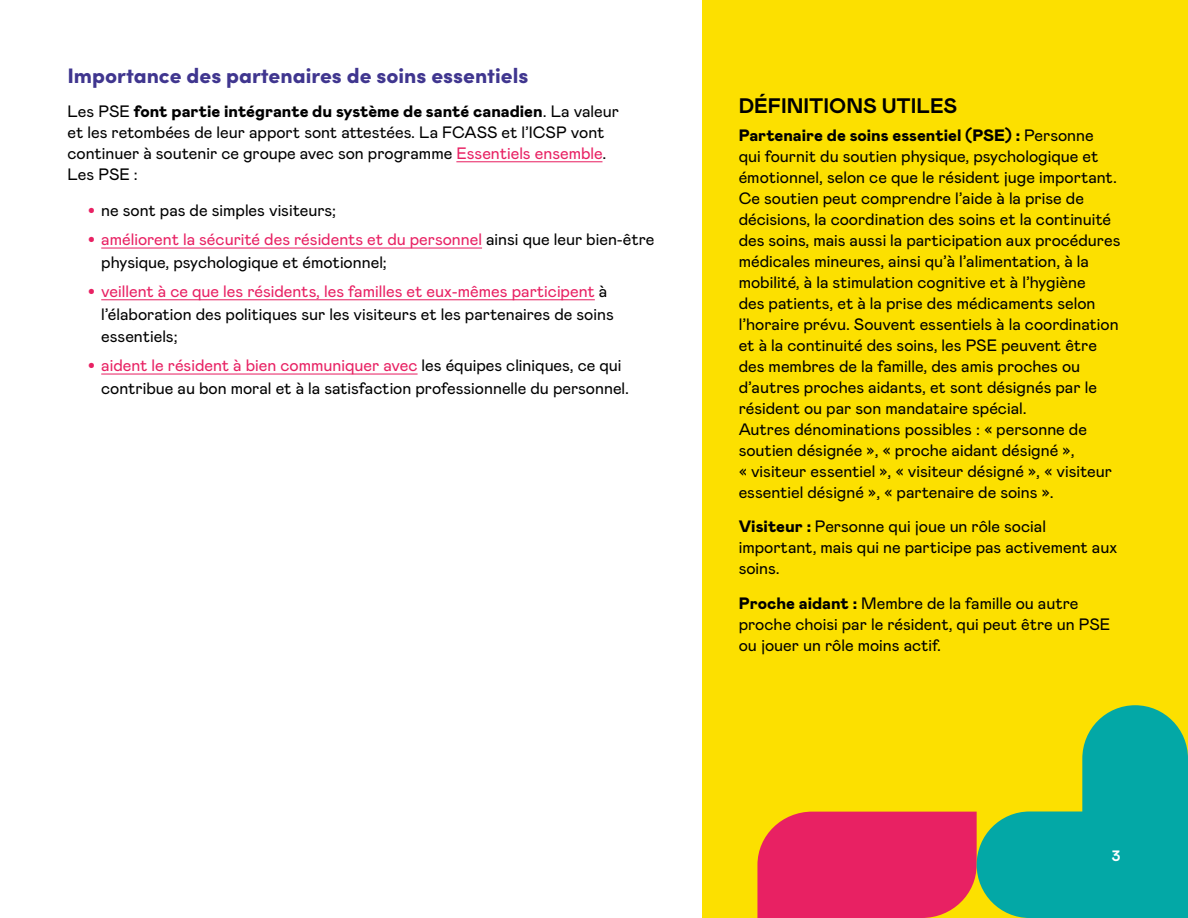
<style>
.page{position:relative;width:1188px;height:918px;background:#fff}
.page>*{position:absolute;margin:0;border:0;box-sizing:border-box;transform-origin:0 0}
.t1{font:900 21px "Sofia Pro";color:#40368f}
.t2{font:700 21px "Mabry Pro";color:#000}
.t3{font:16.5px/21px "Mabry Pro";color:#000}
.t4{font:700 15px "Mabry Pro";color:#fff}
.s1{font-weight:900}
.s2{color:#e82163}
.s3{font-family:"Arial";font-size:21px;color:#e82163}
</style>
<div class="page">
<div style="left:702px;top:0;width:486px;height:918px;background:#fce000"></div>
<svg style="left:757px;top:812px;width:220px;height:106px;background:#e92c5c"></svg>
<svg style="left:977px;top:705px;width:211px;height:213px;fill:#03a8a6"></svg>
<hr style="left:456px;top:161px;width:147px;height:1px;background:#e82163">
<hr style="left:101px;top:248px;width:381px;height:1px;background:#e82163">
<hr style="left:101px;top:299px;width:494px;height:1px;background:#e82163">
<hr style="left:101px;top:374px;width:317px;height:1px;background:#e82163">
<p class="t1" style="left:68px;top:59px;width:462px">Importance des partenaires de soins essentiels</p>
<p class="t3" style="left:68px;top:100px;width:553px">Les PSE <span class="s1">font partie intégrante du système de santé canadien</span>. La valeur et les retombées de leur apport sont attestées. La FCASS et l’ICSP vont continuer à soutenir ce groupe avec son programme <span class="s2">Essentiels ensemble</span>.<br>Les PSE :</p>
<p class="t3" style="left:88px;top:199px;width:250px"><span class="s3">•</span> ne sont pas de simples visiteurs;</p>
<p class="t3" style="left:101px;top:228px;width:555px;line-height:22.5px;text-indent:-13px"><span class="s3">•</span> <span class="s2">améliorent la sécurité des résidents et du personnel</span> ainsi que leur bien-être physique, psychologique et émotionnel;</p>
<p class="t3" style="left:101px;top:279px;width:514px;line-height:22.5px;text-indent:-13px"><span class="s3">•</span> <span class="s2">veillent à ce que les résidents, les familles et eux-mêmes participent</span> à l’élaboration des politiques sur les visiteurs et les partenaires de soins essentiels;</p>
<p class="t3" style="left:101px;top:354px;width:529px;line-height:22.5px;text-indent:-13px"><span class="s3">•</span> <span class="s2">aident le résident à bien communiquer avec</span> les équipes cliniques, ce qui contribue au bon moral et à la satisfaction professionnelle du personnel.</p>
<p class="t2" style="left:739px;top:91px;width:220px">DÉFINITIONS UTILES</p>
<p class="t3" style="left:739px;top:124px;width:383px"><span class="s1">Partenaire de soins essentiel (PSE) :</span> Personne<br>qui fournit du soutien physique, psychologique et émotionnel, selon ce que le résident juge important.<br>Ce soutien peut comprendre l’aide à la prise de décisions, la coordination des soins et la continuité des soins, mais aussi la participation aux procédures médicales mineures, ainsi qu’à l’alimentation, à la mobilité, à la stimulation cognitive et à l’hygiène<br>des patients, et à la prise des médicaments selon l’horaire prévu. Souvent essentiels à la coordination et à la continuité des soins, les PSE peuvent être des membres de la famille, des amis proches ou d’autres proches aidants, et sont désignés par le résident ou par son mandataire spécial.<br>Autres dénominations possibles : « personne de soutien désignée », « proche aidant désigné »,<br>« visiteur essentiel », « visiteur désigné », « visiteur essentiel désigné », « partenaire de soins ».</p>
<p class="t3" style="left:739px;top:515px;width:380px"><span class="s1">Visiteur :</span> Personne qui joue un rôle social important, mais qui ne participe pas activement aux soins.</p>
<p class="t3" style="left:739px;top:592px;width:373px"><span class="s1">Proche aidant :</span> Membre de la famille ou autre proche choisi par le résident, qui peut être un PSE ou jouer un rôle moins actif.</p>
<p class="t4" style="left:1112px;top:845px;width:10px">3</p>
</div>
